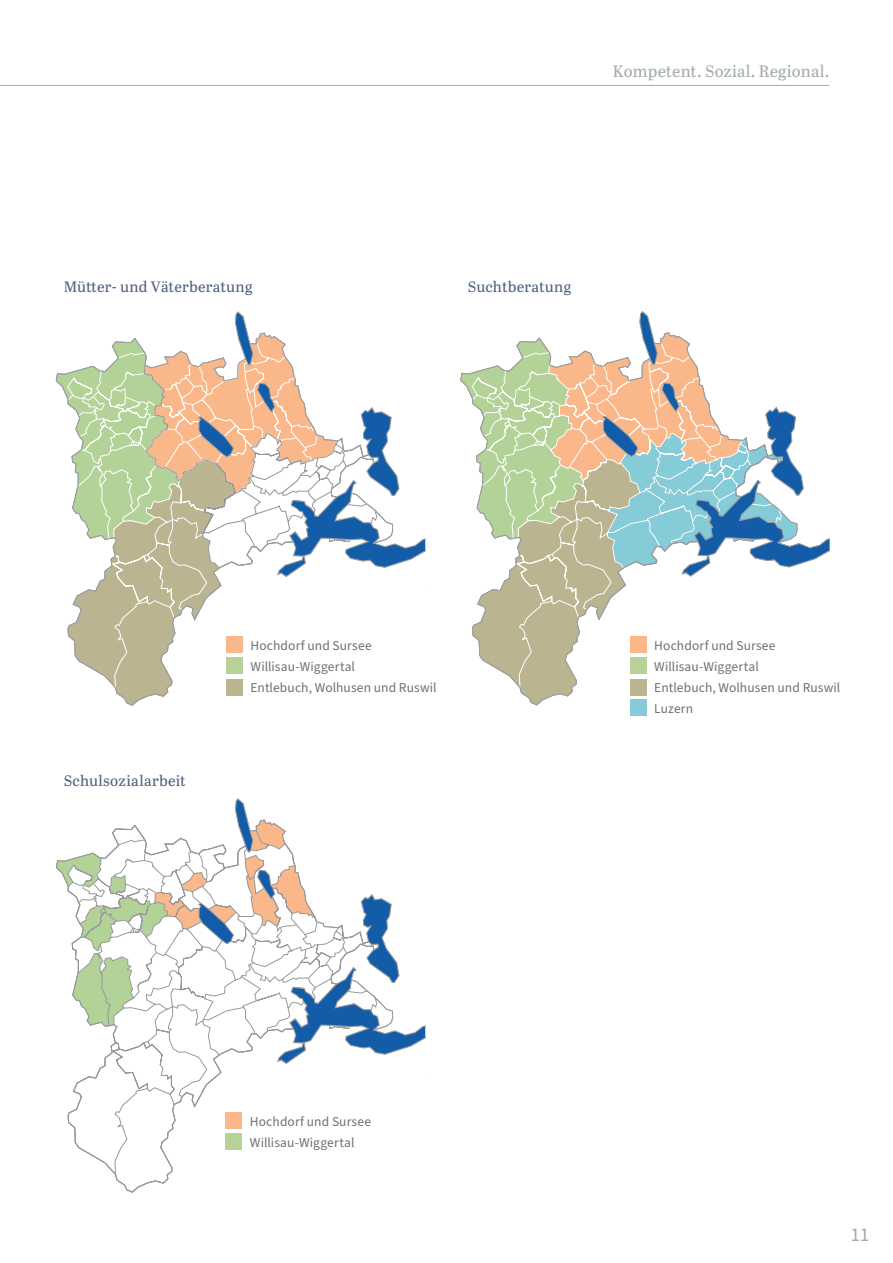
<style>
.page{position:relative;width:893px;height:1263px;background:#fff}
.page>*{position:absolute;margin:0;border:0;box-sizing:border-box;transform-origin:0 0}
.t1{font:19.5px "Source Sans Pro";color:#a3abaf}
.t2{font:16.5px "Abril Text";letter-spacing:.01em;color:#a3abaf}
.t3{font:15px "Abril Text";letter-spacing:.01em;color:#4e5f7f}
.t4{font:13.5px/21px "Source Sans Pro";letter-spacing:.005em;color:#6d7075}
</style>
<div class="page">
<hr style="left:0;top:85px;width:829px;height:1px;background:#a3abaf">
<svg style="left:56px;top:311px;width:369px;height:394px"></svg>
<svg style="left:461px;top:311px;width:369px;height:394px"></svg>
<svg style="left:67px;top:1108px;width:175px;height:84px"></svg>
<svg style="left:56px;top:798px;width:369px;height:310px"></svg>
<div style="left:630px;top:636px;width:16px;height:17px;background:#fab88a"></div>
<div style="left:226px;top:636px;width:17px;height:17px;background:#fab88a"></div>
<div style="left:226px;top:1112px;width:16px;height:16px;background:#fab88a"></div>
<div style="left:630px;top:658px;width:16px;height:16px;background:#b6d298"></div>
<div style="left:226px;top:658px;width:17px;height:16px;background:#b6d298"></div>
<div style="left:226px;top:1133px;width:16px;height:16px;background:#b6d298"></div>
<div style="left:630px;top:679px;width:16px;height:16px;background:#bab48f"></div>
<div style="left:226px;top:679px;width:17px;height:16px;background:#bab48f"></div>
<div style="left:630px;top:699px;width:16px;height:16px;background:#85cbd8"></div>
<p class="t2" style="left:613px;top:59px;width:218px">Kompetent. Sozial. Regional.</p>
<p class="t3" style="left:64px;top:276px;width:190px">Mütter- und Väterberatung</p>
<p class="t3" style="left:468px;top:276px;width:105px">Suchtberatung</p>
<p class="t3" style="left:64px;top:769px;width:124px">Schulsozialarbeit</p>
<p class="t4" style="left:251px;top:636px;width:188px">Hochdorf und Sursee<br>Willisau-Wiggertal<br>Entlebuch, Wolhusen und Ruswil</p>
<p class="t4" style="left:250px;top:1111px;width:123px">Hochdorf und Sursee<br>Willisau-Wiggertal</p>
<p class="t4" style="left:654px;top:635px;width:188px">Hochdorf und Sursee<br>Willisau-Wiggertal<br>Entlebuch, Wolhusen und Ruswil<br>Luzern</p>
<h1 class="t1" style="left:850px;top:1222px;width:21px">11</h1>
</div>
